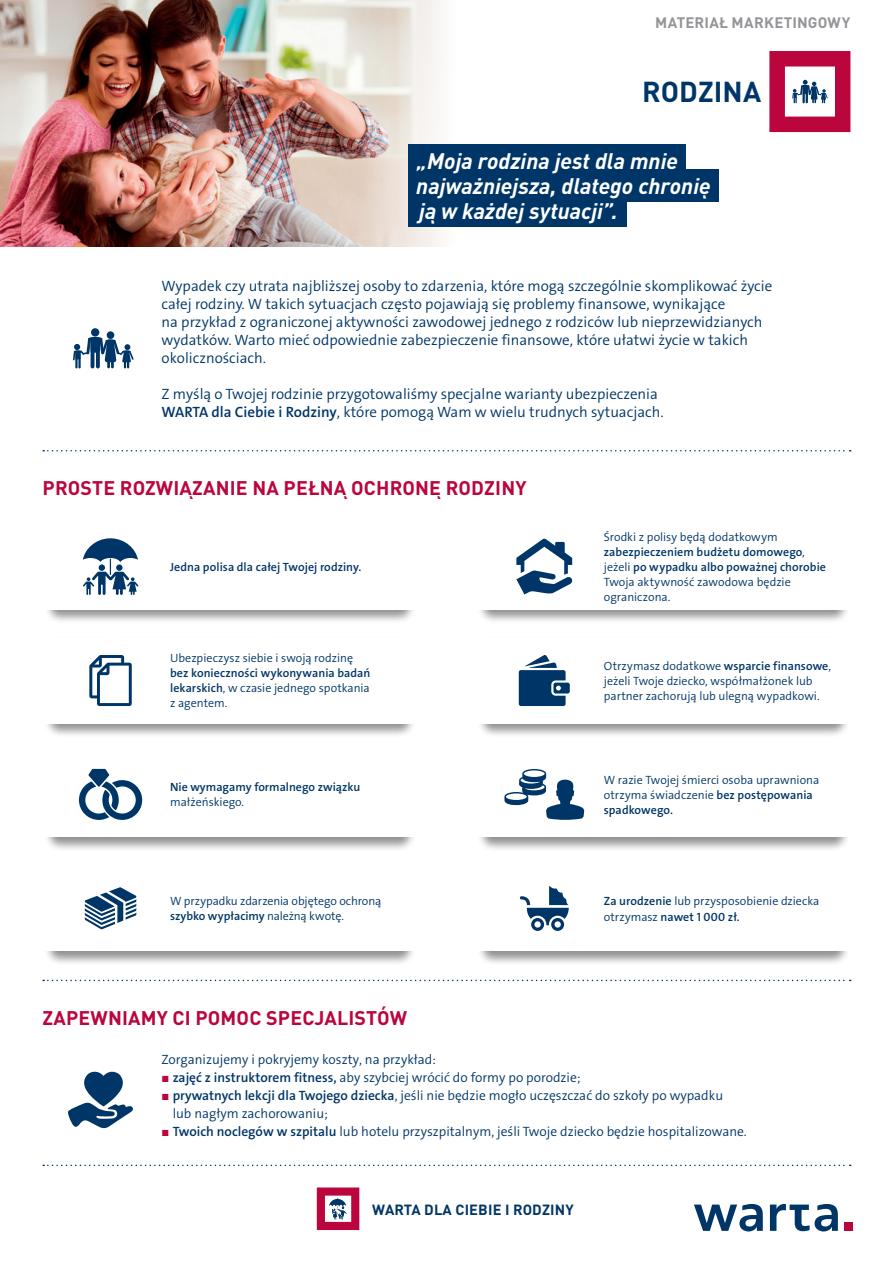
<style>
.page{position:relative;width:893px;height:1263px;background:#fff}
.page>*{position:absolute;margin:0;border:0;box-sizing:border-box;transform-origin:0 0}
.t1{font:700 28.5px "DIN Pro CE";letter-spacing:.005em;color:#003667}
.t2{font:italic 700 22.2px "DIN Pro CE";color:#fff}
.t3{font:700 19.5px "DIN Pro CE";letter-spacing:.01em;color:#ba053d}
.t4{font:300 15px/18px "The Sans Old";color:#003667}
.t5{font:700 15px "DIN Pro CE";letter-spacing:.01em;color:#939598}
.t6{font:700 14.7px "DIN Pro CE";letter-spacing:.01em;color:#003667}
.t7{font:300 13.5px "The Sans Old";color:#003667}
.t8{font:300 12px/15px "The Sans Old";color:#003667}
.t9{font:600 12px/15px "The Sans Old";color:#003667;text-align:justify}
.s1{font-weight:600}
.s2{font-weight:300}
.s3{font-family:"The Sans Os F";font-size:9px;color:#ba053d}
</style>
<div class="page">
<svg style="left:43px;top:450px;width:808px;height:1px"></svg>
<svg style="left:43px;top:1164px;width:808px;height:2px"></svg>
<svg style="left:43px;top:980px;width:808px;height:1px"></svg>
<div style="left:91px;top:328px;width:8px;height:9px;background:#003667;border-radius:50%"></div>
<div style="left:107px;top:331px;width:7px;height:8px;background:#003667;border-radius:50%"></div>
<svg style="left:73px;top:337px;width:61px;height:31px"></svg>
<svg style="left:68px;top:1071px;width:65px;height:58px"></svg>
<svg style="left:317px;top:1187px;width:42px;height:43px"></svg>
<div style="left:43px;top:636px;width:373px;height:102px;background:#231f20;opacity:.5"></div>
<div style="left:43px;top:638px;width:374px;height:85px;background:#fff"></div>
<svg style="left:89px;top:655px;width:43px;height:51px"></svg>
<div style="left:476px;top:750px;width:374px;height:101px;background:#231f20;opacity:.5"></div>
<div style="left:476px;top:752px;width:374px;height:85px;background:#fff"></div>
<svg style="left:504px;top:769px;width:81px;height:51px"></svg>
<div style="left:476px;top:864px;width:374px;height:101px;background:#231f20;opacity:.5"></div>
<div style="left:476px;top:866px;width:374px;height:85px;background:#fff"></div>
<svg style="left:519px;top:885px;width:50px;height:46px"></svg>
<div style="left:476px;top:522px;width:374px;height:102px;background:#231f20;opacity:.5"></div>
<div style="left:476px;top:524px;width:374px;height:85px;background:#fff"></div>
<svg style="left:516px;top:538px;width:57px;height:57px"></svg>
<div style="left:43px;top:864px;width:373px;height:101px;background:#231f20;opacity:.5"></div>
<div style="left:43px;top:866px;width:374px;height:85px;background:#fff"></div>
<svg style="left:84px;top:887px;width:53px;height:43px"></svg>
<div style="left:43px;top:522px;width:373px;height:102px;background:#231f20;opacity:.5"></div>
<div style="left:43px;top:524px;width:374px;height:85px;background:#fff"></div>
<svg style="left:82px;top:538px;width:57px;height:57px"></svg>
<div style="left:476px;top:636px;width:374px;height:102px;background:#231f20;opacity:.5"></div>
<div style="left:476px;top:638px;width:374px;height:85px;background:#fff"></div>
<svg style="left:518px;top:655px;width:52px;height:51px"></svg>
<div style="left:43px;top:750px;width:373px;height:101px;background:#231f20;opacity:.5"></div>
<div style="left:43px;top:752px;width:374px;height:85px;background:#fff"></div>
<svg style="left:78px;top:768px;width:65px;height:52px"></svg>
<img style="left:0;top:0;width:480px;height:247px">
<div style="left:408px;top:194px;width:219px;height:33px;background:#003667"></div>
<div style="left:408px;top:169px;width:310px;height:32px;background:#003667"></div>
<div style="left:408px;top:145px;width:278px;height:31px;background:#003667"></div>
<svg style="left:769px;top:51px;width:81px;height:81px"></svg>
<div style="left:844px;top:1222px;width:9px;height:9px;background:#ba053d"></div>
<svg style="left:694px;top:1204px;width:69px;height:27px"></svg>
<svg style="left:770px;top:1204px;width:68px;height:27px"></svg>
<p class="t5" style="left:655px;top:11px;width:197px">MATERIAŁ MARKETINGOWY</p>
<h1 class="t1" style="left:642px;top:70px;width:121px">RODZINA</h1>
<h2 class="t2" style="left:417px;top:144px;width:263px">„Moja rodzina jest dla mnie</h2>
<h2 class="t2" style="left:416px;top:168px;width:296px">najważniejsza, dlatego chronię</h2>
<h2 class="t2" style="left:419px;top:194px;width:200px">ją w każdej sytuacji”.</h2>
<p class="t4" style="left:162px;top:277px;width:612px">Wypadek czy utrata najbliższej osoby to zdarzenia, które mogą szczególnie skomplikować życie całej rodziny. W takich sytuacjach często pojawiają się problemy finansowe, wynikające<br>na przykład z ograniczonej aktywności zawodowej jednego z rodziców lub nieprzewidzianych wydatków. Warto mieć odpowiednie zabezpieczenie finansowe, które ułatwi życie w takich okolicznościach.</p>
<p class="t4" style="left:162px;top:385px;width:504px">Z myślą o Twojej rodzinie przygotowaliśmy specjalne warianty ubezpieczenia<br><span class="s1">WARTA dla Ciebie i Rodziny</span>, które pomogą Wam w wielu trudnych sytuacjach.</p>
<h3 class="t3" style="left:43px;top:473px;width:485px">PROSTE ROZWIĄZANIE NA PEŁNĄ OCHRONĘ RODZINY</h3>
<p class="t9" style="left:170px;top:560px;width:193px">Jedna polisa dla całej Twojej rodziny.</p>
<p class="t8" style="left:170px;top:651px;width:184px">Ubezpieczysz siebie i swoją rodzinę</p>
<p class="t9" style="left:170px;top:666px;width:202px">bez konieczności wykonywania badań lekarskich<span class="s2">, w czasie jednego spotkania z agentem.</span></p>
<p class="t9" style="left:170px;top:780px;width:192px">Nie wymagamy formalnego związku</p>
<p class="t8" style="left:170px;top:795px;width:75px">małżeńskiego.</p>
<p class="t8" style="left:170px;top:894px;width:213px">W przypadku zdarzenia objętego ochroną <span class="s1">szybko wypłacimy</span> należną kwotę.</p>
<h3 class="t3" style="left:43px;top:1003px;width:366px">ZAPEWNIAMY CI POMOC SPECJALISTÓW</h3>
<p class="t8" style="left:604px;top:530px;width:224px">Środki z polisy będą dodatkowym <span class="s1">zabezpieczeniem budżetu domowego</span>, jeżeli <span class="s1">po wypadku albo poważnej chorobie<br></span>Twoja aktywność zawodowa będzie ograniczona.</p>
<p class="t8" style="left:604px;top:658px;width:229px">Otrzymasz dodatkowe <span class="s1">wsparcie finansowe</span>, jeżeli Twoje dziecko, współmałżonek lub partner zachorują lub ulegną wypadkowi.</p>
<p class="t8" style="left:604px;top:772px;width:217px">W razie Twojej śmierci osoba uprawniona otrzyma świadczenie <span class="s1">bez postępowania spadkowego.</span></p>
<p class="t8" style="left:604px;top:892px;width:217px;line-height:16.5px"><span class="s1">Za urodzenie</span> lub przysposobienie dziecka otrzymasz <span class="s1">nawet 1 000 zł.</span></p>
<p class="t7" style="left:162px;top:1050px;width:276px">Zorganizujemy i pokryjemy koszty, na przykład:</p>
<p class="t7" style="left:162px;top:1068px;width:421px"><span class="s3">◼</span> <span class="s1">zajęć z instruktorem fitness,</span> aby szybciej wrócić do formy po porodzie;</p>
<p class="t7" style="left:162px;top:1086px;width:563px"><span class="s3">◼</span> <span class="s1">prywatnych lekcji dla Twojego dziecka</span>, jeśli nie będzie mogło uczęszczać do szkoły po wypadku</p>
<p class="t7" style="left:173px;top:1104px;width:157px">lub nagłym zachorowaniu;</p>
<p class="t7" style="left:162px;top:1122px;width:587px"><span class="s3">◼</span> <span class="s1">Twoich noclegów w szpitalu</span> lub hotelu przyszpitalnym, jeśli Twoje dziecko będzie hospitalizowane.</p>
<p class="t6" style="left:372px;top:1199px;width:203px">WARTA DLA CIEBIE I RODZINY</p>
</div>
